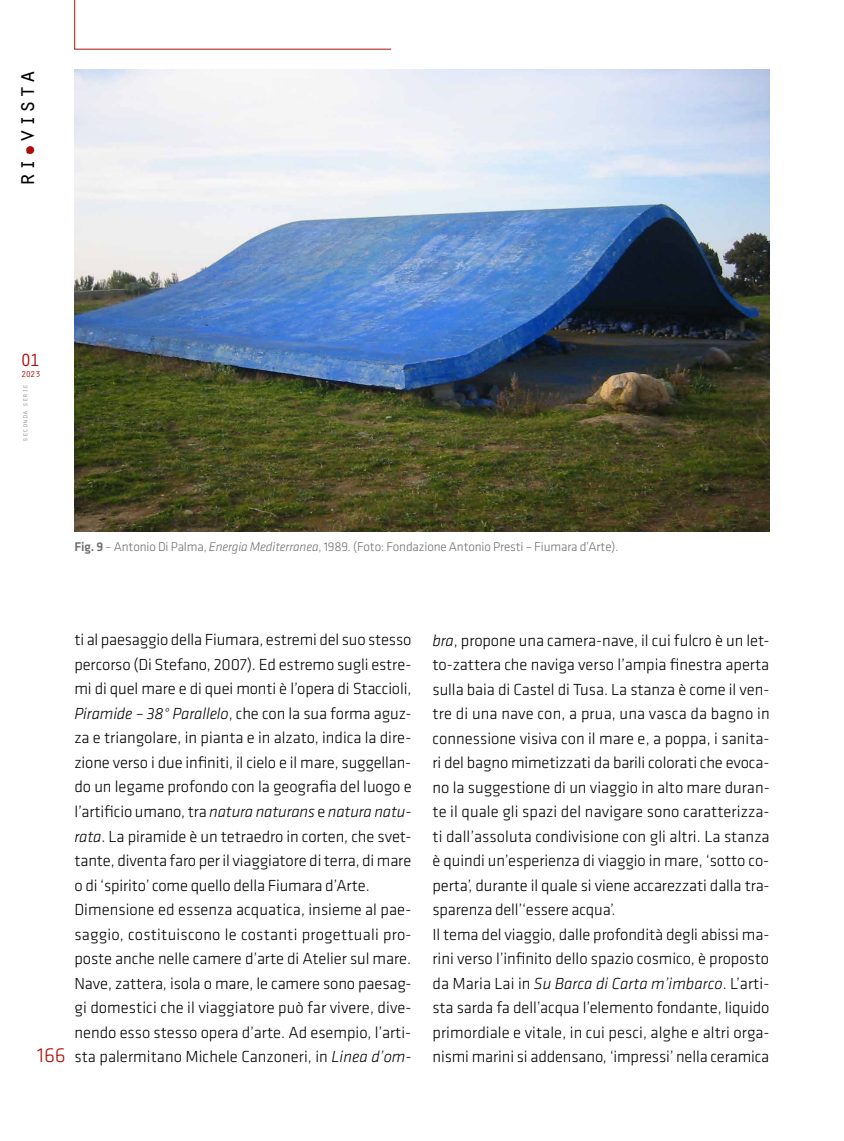
<style>
.page{position:relative;width:844px;height:1141px;background:#fff}
.page>*{position:absolute;margin:0;border:0;box-sizing:border-box;transform-origin:0 0}
.t1{font:24.5px "Orator Std";color:#000}
.t2{font:300 21px "Klavika";color:#ae0f0a}
.t3{font:18.38px "Orator Std";color:#ae0f0a}
.t4{font:300 16.62px/24.5px "Klavika";letter-spacing:-.005em;color:#000}
.t5{font:300 13.12px "Klavika";letter-spacing:-.01em;color:#706f6f}
.t6{font:8.75px "Orator Std";color:#ae0f0a}
.t7{font:7.88px "Orator Std";letter-spacing:-.025em;color:#9d9d9c}
.s1{font-weight:500}
.s2{font-style:italic}
</style>
<div class="page">
<svg style="left:74px;top:0;width:317px;height:50px"></svg>
<div style="left:26px;top:146px;width:8px;height:8px;background:#ae0f0a;border-radius:50%"></div>
<img style="left:74px;top:69px;width:695px;height:462px">
<h1 class="t1" style="left:9px;top:187px;width:119px;rotate:-90deg">ri-vista</h1>
<p class="t3" style="left:20px;top:347px;width:22px">01</p>
<p class="t6" style="left:21px;top:368px;width:21px">2023</p>
<p class="t7" style="left:19px;top:442px;width:59px;rotate:-90deg">seconda serie</p>
<p class="t5" style="left:74px;top:539px;width:545px"><span class="s1">Fig. 9</span> – Antonio Di Palma, <span class="s2">Energia Mediterranea</span>, 1989. (Foto: Fondazione Antonio Presti – Fiumara d’Arte).</p>
<p class="t2" style="left:37px;top:1044px;width:30px">166</p>
<p class="t4" style="left:74px;top:628px;width:338px">ti al paesaggio della Fiumara, estremi del suo stesso percorso (Di Stefano, 2007). Ed estremo sugli estre&shy;mi di quel mare e di quei monti è l’opera di Staccioli, <span class="s2">Piramide – 38° Parallelo</span>, che con la sua forma aguz&shy;za e triangolare, in pianta e in alzato, indica la dire&shy;zione verso i due infiniti, il cielo e il mare, suggellan&shy;do un legame profondo con la geografia del luogo e l’artificio umano, tra <span class="s2">natura naturans</span> e <span class="s2">natura natu&shy;rata</span>. La piramide è un tetraedro in corten, che svet&shy;tante, diventa faro per il viaggiatore di terra, di mare o di ‘spirito’ come quello della Fiumara d’Arte.<br>Dimensione ed essenza acquatica, insieme al pae&shy;saggio, costituiscono le costanti progettuali pro&shy;poste anche nelle camere d’arte di Atelier sul mare.<br>Nave, zattera, isola o mare, le camere sono paesag&shy;gi domestici che il viaggiatore può far vivere, dive&shy;nendo esso stesso opera d’arte. Ad esempio, l’arti&shy;sta palermitano Michele Canzoneri, in <span class="s2">Linea d’om-</span></p>
<p class="t4" style="left:432px;top:628px;width:338px"><span class="s2">bra</span>, propone una camera-nave, il cui fulcro è un let&shy;to-zattera che naviga verso l’ampia finestra aperta sulla baia di Castel di Tusa. La stanza è come il ven&shy;tre di una nave con, a prua, una vasca da bagno in connessione visiva con il mare e, a poppa, i sanita&shy;ri del bagno mimetizzati da barili colorati che evoca&shy;no la suggestione di un viaggio in alto mare duran&shy;te il quale gli spazi del navigare sono caratterizza&shy;ti dall’assoluta condivisione con gli altri. La stanza è quindi un’esperienza di viaggio in mare, ‘sotto co&shy;perta’, durante il quale si viene accarezzati dalla tra&shy;sparenza dell’‘essere acqua’.<br>Il tema del viaggio, dalle profondità degli abissi ma&shy;rini verso l’infinito dello spazio cosmico, è proposto da Maria Lai in <span class="s2">Su Barca di Carta m’imbarco</span>. L’arti&shy;sta sarda fa dell’acqua l’elemento fondante, liquido primordiale e vitale, in cui pesci, alghe e altri orga&shy;nismi marini si addensano, ‘impressi’ nella ceramica</p>
</div>
